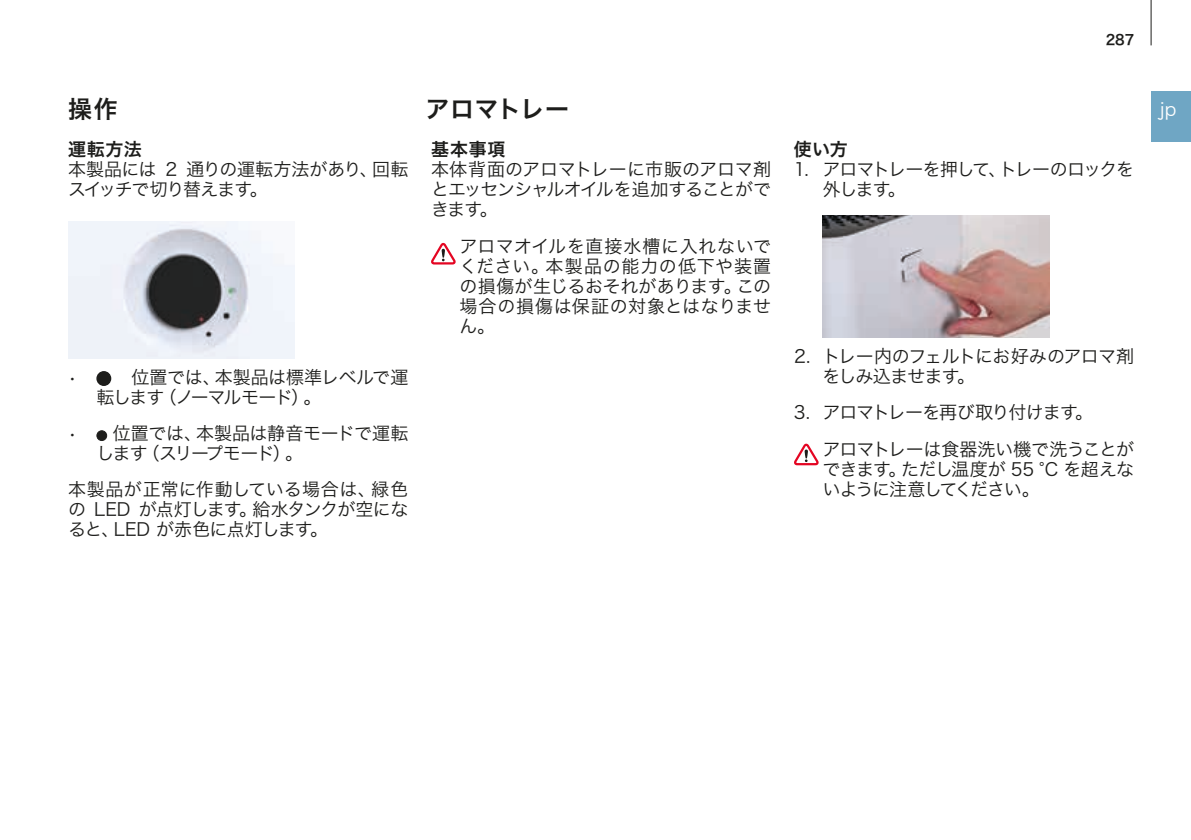
<style>
.page{position:relative;width:1191px;height:840px;background:#fff}
.page>*{position:absolute;margin:0;border:0;box-sizing:border-box;transform-origin:0 0}
.t1{font:24px "Hira Kaku Pro W6";letter-spacing:.02em;color:#1d1d1b}
.t2{font:18px/20px "Hira Kaku Pro W3";letter-spacing:-.035em;color:#1d1d1b}
.t3{font:18px/20px "Hira Kaku Pro W3";letter-spacing:-.06em;color:#1d1d1b}
.t4{font:18px "Hira Kaku Pro W6";letter-spacing:.04em;color:#1d1d1b}
.t5{font:18px "Hira Kaku Pro W3";color:#fff}
.t6{font:14px "Hira Kaku Pro W6";color:#1d1d1b;scale:.96 1}
</style>
<div class="page">
<div style="left:1151px;top:91px;width:40px;height:51px;background:#6fa6c4"></div>
<hr style="left:1150px;top:0;width:1px;height:45px;background:#1d1d1b">
<svg style="left:96px;top:371px;width:15px;height:15px"></svg>
<svg style="left:96px;top:430px;width:11px;height:11px"></svg>
<svg style="left:431px;top:243px;width:24px;height:21px"></svg>
<img style="left:822px;top:215px;width:227px;height:122px">
<img style="left:68px;top:221px;width:227px;height:137px">
<svg style="left:794px;top:443px;width:24px;height:22px"></svg>
<p class="t6" style="left:1105px;top:27px;width:31px">287</p>
<h1 class="t1" style="left:68px;top:87px;width:51px">操作</h1>
<p class="t5" style="left:1159px;top:93px;width:18px">jp</p>
<p class="t4" style="left:68px;top:133px;width:75px">運転方法</p>
<p class="t2" style="left:68px;top:158px;width:342px">本製品には 2 通りの運転方法があり、回転スイッチで切り替えます。</p>
<h1 class="t1" style="left:425px;top:87px;width:145px">アロマトレー</h1>
<p class="t4" style="left:794px;top:133px;width:55px">使い方</p>
<p class="t3" style="left:822px;top:158px;width:313px;text-indent:-28px">1. アロマトレーを押して、トレーのロックを外します。</p>
<p class="t4" style="left:431px;top:133px;width:76px">基本事項</p>
<p class="t2" style="left:431px;top:158px;width:342px;text-align:justify">本体背面のアロマトレーに市販のアロマ剤とエッセンシャルオイルを追加することができます。</p>
<p class="t2" style="left:459px;top:234px;width:313px;text-align:justify">アロマオイルを直接水槽に入れないでください。本製品の能力の低下や装置の損傷が生じるおそれがあります。この場合の損傷は保証の対象とはなりません。</p>
<p class="t2" style="left:68px;top:365px;width:10px">•</p>
<p class="t2" style="left:96px;top:366px;width:313px;text-indent:35px">位置では、本製品は標準レベルで運転します（ノーマルモード）。</p>
<p class="t2" style="left:96px;top:422px;width:313px;text-indent:-28px">• 位置では、本製品は静音モードで運転します（スリープモード）。</p>
<p class="t2" style="left:68px;top:478px;width:342px;text-align:justify">本製品が正常に作動している場合は、緑色の LED が点灯します。給水タンクが空になると、LED が赤色に点灯します。</p>
<p class="t2" style="left:822px;top:345px;width:313px;text-indent:-28px">2. トレー内のフェルトにお好みのアロマ剤をしみ込ませます。</p>
<p class="t2" style="left:822px;top:393px;width:313px;line-height:36px;text-indent:-28px">3. アロマトレーを再び取り付けます。<br>アロマトレーは食器洗い機で洗うことが</p>
<p class="t2" style="left:822px;top:457px;width:313px">できます。ただし温度が 55 °C を超えないように注意してください。</p>
</div>
